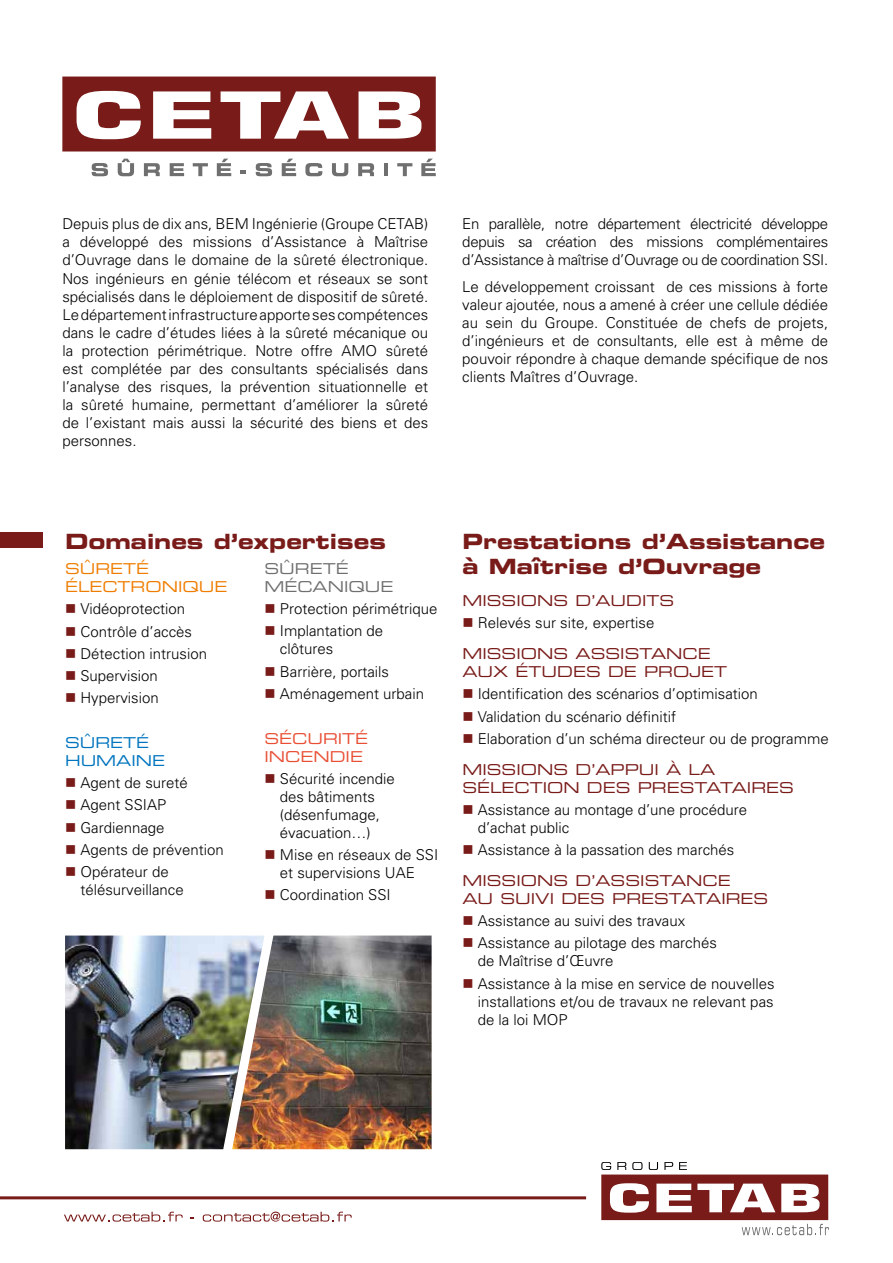
<style>
.page{position:relative;width:893px;height:1263px;background:#fff}
.page>*{position:absolute;margin:0;border:0;box-sizing:border-box;transform-origin:0 0}
.t1{font:21px "Eurostile Bold Extended Two";color:#781b19}
.t2{font:300 15px/18px "Univers";color:#000;text-align:justify}
.t3{font:15px/18px "Eurostile Extended Two";color:#781b19}
.t4{font:15px "Eurostile Extended Two";color:#ef7d00}
.t5{font:15px/18px "Eurostile Extended Two";color:#e94f35}
.t6{font:15px/18px "Eurostile Extended Two";color:#706f6f}
.t7{font:15px/18px "Eurostile Extended Two";color:#0075bf}
.s1{color:#781b19}
</style>
<div class="page">
<div style="left:601px;top:1174px;width:227px;height:46px;background:#781b19"></div>
<svg style="left:610px;top:1183px;width:39px;height:29px"></svg>
<svg style="left:656px;top:1183px;width:119px;height:29px"></svg>
<svg style="left:781px;top:1183px;width:38px;height:29px"></svg>
<svg style="left:742px;top:1224px;width:86px;height:11px"></svg>
<svg style="left:601px;top:1162px;width:10px;height:8px"></svg>
<svg style="left:617px;top:1162px;width:9px;height:8px"></svg>
<svg style="left:632px;top:1162px;width:10px;height:8px"></svg>
<svg style="left:649px;top:1162px;width:9px;height:8px"></svg>
<svg style="left:664px;top:1162px;width:9px;height:8px"></svg>
<svg style="left:679px;top:1162px;width:8px;height:8px"></svg>
<hr style="left:0;top:1196px;width:586px;height:3px;background:#781b19">
<svg style="left:64px;top:1212px;width:119px;height:9px"></svg>
<svg style="left:203px;top:1211px;width:149px;height:10px"></svg>
<div style="left:62px;top:77px;width:374px;height:74px;background:#781b19"></div>
<svg style="left:77px;top:91px;width:64px;height:48px"></svg>
<svg style="left:153px;top:91px;width:58px;height:48px"></svg>
<svg style="left:221px;top:91px;width:128px;height:48px"></svg>
<svg style="left:359px;top:91px;width:62px;height:48px"></svg>
<svg style="left:92px;top:163px;width:16px;height:13px"></svg>
<svg style="left:118px;top:159px;width:16px;height:17px"></svg>
<svg style="left:144px;top:163px;width:16px;height:13px"></svg>
<svg style="left:170px;top:163px;width:14px;height:13px"></svg>
<svg style="left:193px;top:163px;width:15px;height:13px"></svg>
<svg style="left:217px;top:159px;width:14px;height:17px"></svg>
<svg style="left:241px;top:170px;width:5px;height:3px"></svg>
<svg style="left:256px;top:163px;width:16px;height:13px"></svg>
<svg style="left:282px;top:159px;width:14px;height:17px"></svg>
<svg style="left:305px;top:163px;width:17px;height:13px"></svg>
<svg style="left:332px;top:163px;width:16px;height:13px"></svg>
<svg style="left:358px;top:163px;width:16px;height:13px"></svg>
<hr style="left:384px;top:163px;width:4px;height:13px;background:#706f6f">
<svg style="left:397px;top:163px;width:15px;height:13px"></svg>
<svg style="left:421px;top:159px;width:15px;height:17px"></svg>
<div style="left:0;top:532px;width:43px;height:16px;background:#781b19"></div>
<img style="left:65px;top:935px;width:167px;height:214px">
<img style="left:232px;top:935px;width:200px;height:214px">
<p class="t2" style="left:62px;top:215px;width:367px">Depuis plus de dix ans, BEM Ingénierie (Groupe CETAB) a développé des missions d’Assistance à Maîtrise d’Ouvrage dans le domaine de la sûreté électronique.<br>Nos ingénieurs en génie télécom et réseaux se sont spécialisés dans le déploiement de dispositif de sûreté.<br>Le département infrastructure apporte ses compétences dans le cadre d’études liées à la sûreté mécanique ou la protection périmétrique. Notre offre AMO sûreté est complétée par des consultants spécialisés dans l’analyse des risques, la prévention situationnelle et la sûreté humaine, permettant d’améliorer la sûreté de l’existant mais aussi la sécurité des biens et des personnes.</p>
<p class="t2" style="left:462px;top:215px;width:367px">En parallèle, notre département électricité développe depuis sa création des missions complémentaires d’Assistance à maîtrise d’Ouvrage ou de coordination SSI.</p>
<p class="t2" style="left:462px;top:278px;width:367px">Le développement croissant de ces missions à forte valeur ajoutée, nous a amené à créer une cellule dédiée au sein du Groupe. Constituée de chefs de projets, d’ingénieurs et de consultants, elle est à même de pouvoir répondre à chaque demande spécifique de nos clients Maîtres d’Ouvrage.</p>
<h1 class="t1" style="left:65px;top:526px;width:322px">Domaines d’expertises</h1>
<h1 class="t1" style="left:462px;top:526px;width:364px">Prestations d’Assistance</h1>
<p class="t4" style="left:65px;top:558px;width:86px">SÛRETÉ</p>
<h1 class="t1" style="left:462px;top:552px;width:300px">à Maîtrise d’Ouvrage</h1>
<p class="t4" style="left:65px;top:576px;width:164px">ÉLECTRONIQUE</p>
<p class="t2" style="left:65px;top:600px;width:122px"><span class="s1">■</span> Vidéoprotection</p>
<p class="t2" style="left:65px;top:622px;width:129px"><span class="s1">■</span> Contrôle d’accès</p>
<p class="t2" style="left:65px;top:644px;width:144px"><span class="s1">■</span> Détection intrusion</p>
<p class="t2" style="left:65px;top:667px;width:94px"><span class="s1">■</span> Supervision</p>
<p class="t2" style="left:65px;top:689px;width:95px"><span class="s1">■</span> Hypervision</p>
<p class="t7" style="left:65px;top:733px;width:102px">SÛRETÉ<br>HUMAINE</p>
<p class="t2" style="left:65px;top:774px;width:124px"><span class="s1">■</span> Agent de sureté</p>
<p class="t2" style="left:65px;top:796px;width:103px"><span class="s1">■</span> Agent SSIAP</p>
<p class="t2" style="left:65px;top:818px;width:101px"><span class="s1">■</span> Gardiennage</p>
<p class="t2" style="left:65px;top:840px;width:160px"><span class="s1">■</span> Agents de prévention</p>
<p class="t2" style="left:80px;top:863px;width:105px;text-indent:-15px"><span class="s1">■</span> Opérateur de télésurveillance</p>
<p class="t6" style="left:264px;top:559px;width:130px">SÛRETÉ<br>MÉCANIQUE</p>
<p class="t2" style="left:264px;top:600px;width:174px"><span class="s1">■</span> Protection périmétrique</p>
<p class="t2" style="left:280px;top:622px;width:105px;text-indent:-15px"><span class="s1">■</span> Implantation de clôtures</p>
<p class="t2" style="left:264px;top:662px;width:126px"><span class="s1">■</span> Barrière, portails</p>
<p class="t2" style="left:264px;top:685px;width:161px"><span class="s1">■</span> Aménagement urbain</p>
<p class="t5" style="left:264px;top:729px;width:105px">SÉCURITÉ<br>INCENDIE</p>
<p class="t2" style="left:264px;top:769px;width:132px;text-align:center"><span class="s1">■</span> Sécurité incendie des bâtiments (désenfumage, évacuation…)</p>
<p class="t2" style="left:264px;top:846px;width:175px;text-align:center"><span class="s1">■</span> Mise en réseaux de SSI et supervisions UAE</p>
<p class="t2" style="left:264px;top:886px;width:128px"><span class="s1">■</span> Coordination SSI</p>
<p class="t3" style="left:462px;top:591px;width:214px">MISSIONS D’AUDITS</p>
<p class="t2" style="left:462px;top:614px;width:194px"><span class="s1">■</span> Relevés sur site, expertise</p>
<p class="t3" style="left:462px;top:644px;width:266px">MISSIONS ASSISTANCE<br>AUX ÉTUDES DE PROJET</p>
<p class="t2" style="left:462px;top:685px;width:297px"><span class="s1">■</span> Identification des scénarios d’optimisation</p>
<p class="t2" style="left:462px;top:707px;width:215px"><span class="s1">■</span> Validation du scénario définitif</p>
<p class="t2" style="left:462px;top:730px;width:368px"><span class="s1">■</span> Elaboration d’un schéma directeur ou de programme</p>
<p class="t3" style="left:462px;top:760px;width:333px">MISSIONS D’APPUI À LA<br>SÉLECTION DES PRESTATAIRES</p>
<p class="t2" style="left:478px;top:801px;width:271px;text-indent:-15px"><span class="s1">■</span> Assistance au montage d’une procédure d’achat public</p>
<p class="t2" style="left:462px;top:841px;width:274px"><span class="s1">■</span> Assistance à la passation des marchés</p>
<p class="t3" style="left:462px;top:871px;width:308px">MISSIONS D’ASSISTANCE<br>AU SUIVI DES PRESTATAIRES</p>
<p class="t2" style="left:462px;top:912px;width:224px"><span class="s1">■</span> Assistance au suivi des travaux</p>
<p class="t2" style="left:478px;top:934px;width:241px;text-indent:-15px"><span class="s1">■</span> Assistance au pilotage des marchés de Maîtrise d’Œuvre</p>
<p class="t2" style="left:478px;top:974px;width:298px;text-indent:-15px"><span class="s1">■</span> Assistance à la mise en service de nouvelles installations et/ou de travaux ne relevant pas de la loi MOP</p>
</div>
